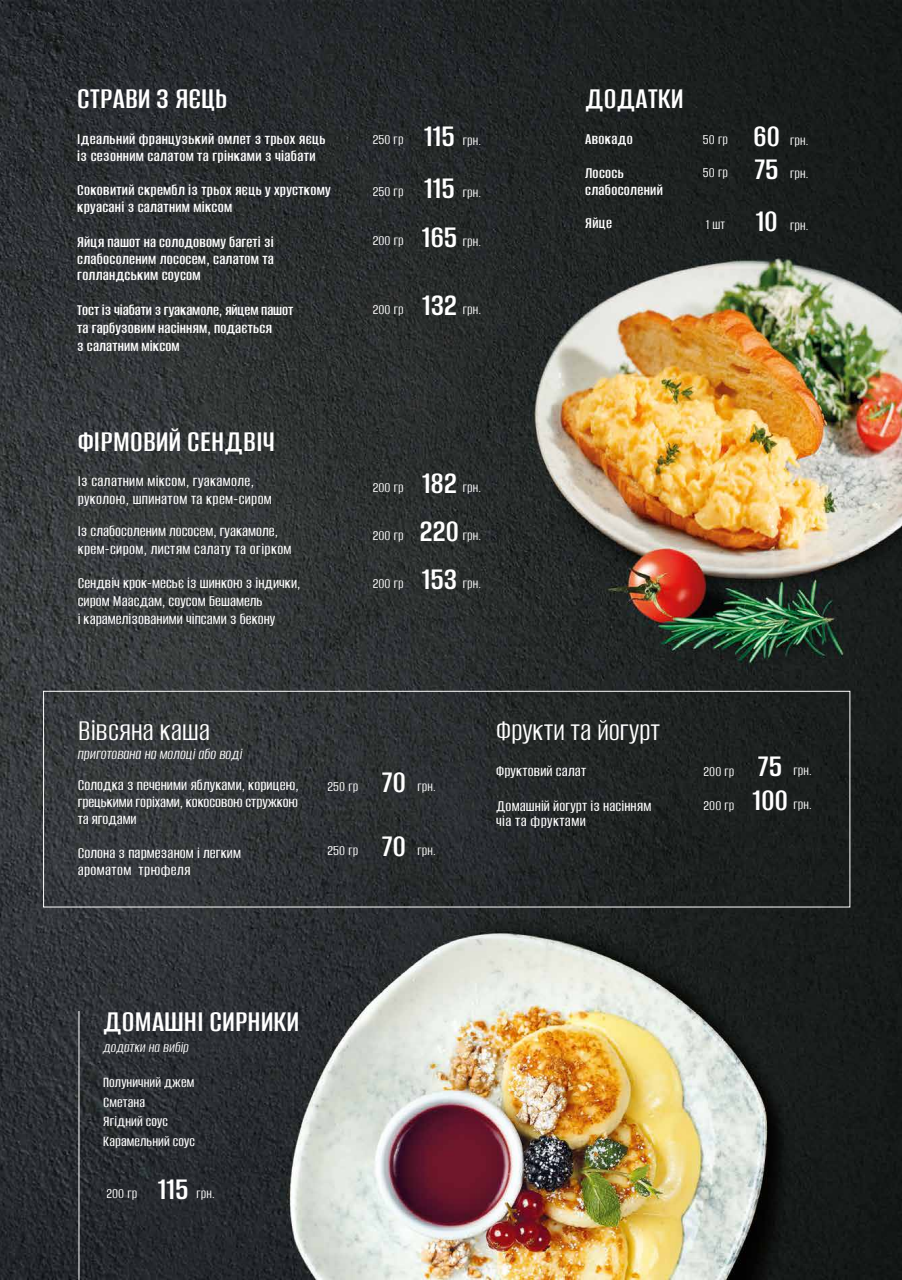
<style>
.page{position:relative;width:902px;height:1280px;background:#fff}
.page>*{position:absolute;margin:0;border:0;box-sizing:border-box;transform-origin:0 0}
.t1{font:600 31.5px "Alumni Sans";letter-spacing:.01em;color:#fff}
.t2{font:31.5px "Alumni Sans";color:#fff}
.t3{font:500 16.5px/18px "Alumni Sans";letter-spacing:.005em;color:#fff}
.t4{font:600 16.5px/17px "Alumni Sans";letter-spacing:.015em;color:#fff}
.t5{font:italic 16.5px "Alumni Sans";color:#fff}
.t6{font:500 16.5px "Alumni Sans";letter-spacing:.025em;color:#fff}
.t7{font:500 15.6px/19.5px "Alumni Sans";letter-spacing:.005em;color:#fff}
.t8{font:italic 15.6px "Alumni Sans";color:#fff}
.t9{font:15px "Alumni Sans";letter-spacing:.01em;color:#fff}
.s1{font-weight:600;font-size:33px}
</style>
<div class="page">
<img style="left:0;top:0;width:901px;height:1280px">
<hr style="left:78px;top:1011px;width:1px;height:269px;background:#fff">
<div style="left:43px;top:691px;width:807px;height:216px;border:1px solid #fff"></div>
<h1 class="t1" style="left:77px;top:83px;width:151px">СТРАВИ З ЯЄЦЬ</h1>
<p class="t4" style="left:77px;top:131px;width:250px">Ідеальний французький омлет з трьох яєць із сезонним салатом та грінками з чіабати</p>
<p class="t4" style="left:77px;top:183px;width:255px">Соковитий скрембл із трьох яєць у хрусткому круасані з салатним міксом</p>
<p class="t4" style="left:77px;top:234px;width:198px;text-align:justify">Яйця пашот на солодовому багеті зі слабосоленим лососем, салатом та голландським соусом</p>
<p class="t4" style="left:77px;top:302px;width:218px;line-height:18px">Тост із чіабати з гуакамоле, яйцем пашот та гарбузовим насінням, подається<br>з салатним міксом</p>
<h1 class="t1" style="left:78px;top:427px;width:198px">ФІРМОВИЙ СЕНДВІЧ</h1>
<p class="t3" style="left:78px;top:473px;width:196px">Із салатним міксом, гуакамоле, руколою, шпинатом та крем-сиром</p>
<p class="t3" style="left:78px;top:523px;width:215px">Із слабосоленим лососем, гуакамоле, крем-сиром, листям салату та огірком</p>
<p class="t3" style="left:78px;top:575px;width:224px">Сендвіч крок-месьє із шинкою з індички, сиром Маасдам, соусом Бешамель<br>і карамелізованими чіпсами з бекону</p>
<h1 class="t1" style="left:585px;top:83px;width:100px">ДОДАТКИ</h1>
<p class="t4" style="left:585px;top:123px;width:49px;line-height:33.8px">Авокадо<br>Лосось</p>
<p class="t4" style="left:585px;top:174px;width:79px;line-height:33.8px">слабосолений<br>Яйце</p>
<p class="t9" style="left:373px;top:132px;width:110px">250 гр <span class="s1">115</span> грн.</p>
<p class="t9" style="left:703px;top:133px;width:107px">50 гр <span class="s1">60</span> грн.</p>
<p class="t9" style="left:703px;top:166px;width:107px">50 гр <span class="s1">75</span> грн.</p>
<p class="t9" style="left:705px;top:218px;width:104px">1 шт <span class="s1">10</span> грн.</p>
<p class="t9" style="left:373px;top:184px;width:110px">250 гр <span class="s1">115</span> грн.</p>
<p class="t9" style="left:372px;top:233px;width:110px">200 гр <span class="s1">165</span> грн.</p>
<p class="t9" style="left:372px;top:302px;width:110px">200 гр <span class="s1">132</span> грн.</p>
<p class="t9" style="left:372px;top:480px;width:110px">200 гр <span class="s1">182</span> грн.</p>
<p class="t9" style="left:372px;top:528px;width:110px">200 гр <span class="s1">220</span> грн.</p>
<p class="t9" style="left:372px;top:576px;width:110px">200 гр <span class="s1">153</span> грн.</p>
<h1 class="t2" style="left:78px;top:715px;width:134px">Вівсяна каша</h1>
<p class="t5" style="left:78px;top:746px;width:166px">приготована на молоці або воді</p>
<p class="t3" style="left:78px;top:777px;width:222px;line-height:17px;text-align:justify">Cолодка з печеними яблуками, корицею, грецькими горіхами, кокосовою стружкою та ягодами</p>
<p class="t3" style="left:78px;top:845px;width:165px;line-height:17px">Cолона з пармезаном і легким ароматом трюфеля</p>
<p class="t9" style="left:327px;top:779px;width:110px">250 гр <span class="s1">70</span> грн.</p>
<p class="t9" style="left:327px;top:843px;width:110px">250 гр <span class="s1">70</span> грн.</p>
<h1 class="t1" style="left:103px;top:1006px;width:197px">ДОМАШНІ СИРНИКИ</h1>
<p class="t8" style="left:103px;top:1040px;width:87px">додатки на вибір</p>
<p class="t7" style="left:103px;top:1074px;width:93px">Полуничний джем<br>Сметана<br>Ягідний соус<br>Карамельний соус</p>
<p class="t9" style="left:106px;top:1186px;width:110px">200 гр <span class="s1">115</span> грн.</p>
<h1 class="t2" style="left:496px;top:715px;width:165px">Фрукти та йогурт</h1>
<p class="t3" style="left:496px;top:755px;width:157px;line-height:34.5px">Фруктовий салат<br>Домашній йогурт із насінням</p>
<p class="t6" style="left:496px;top:813px;width:91px">чіа та фруктами</p>
<p class="t9" style="left:703px;top:764px;width:110px">200 гр <span class="s1">75</span> грн.</p>
<p class="t9" style="left:703px;top:798px;width:110px">200 гр <span class="s1">100</span> грн.</p>
</div>
